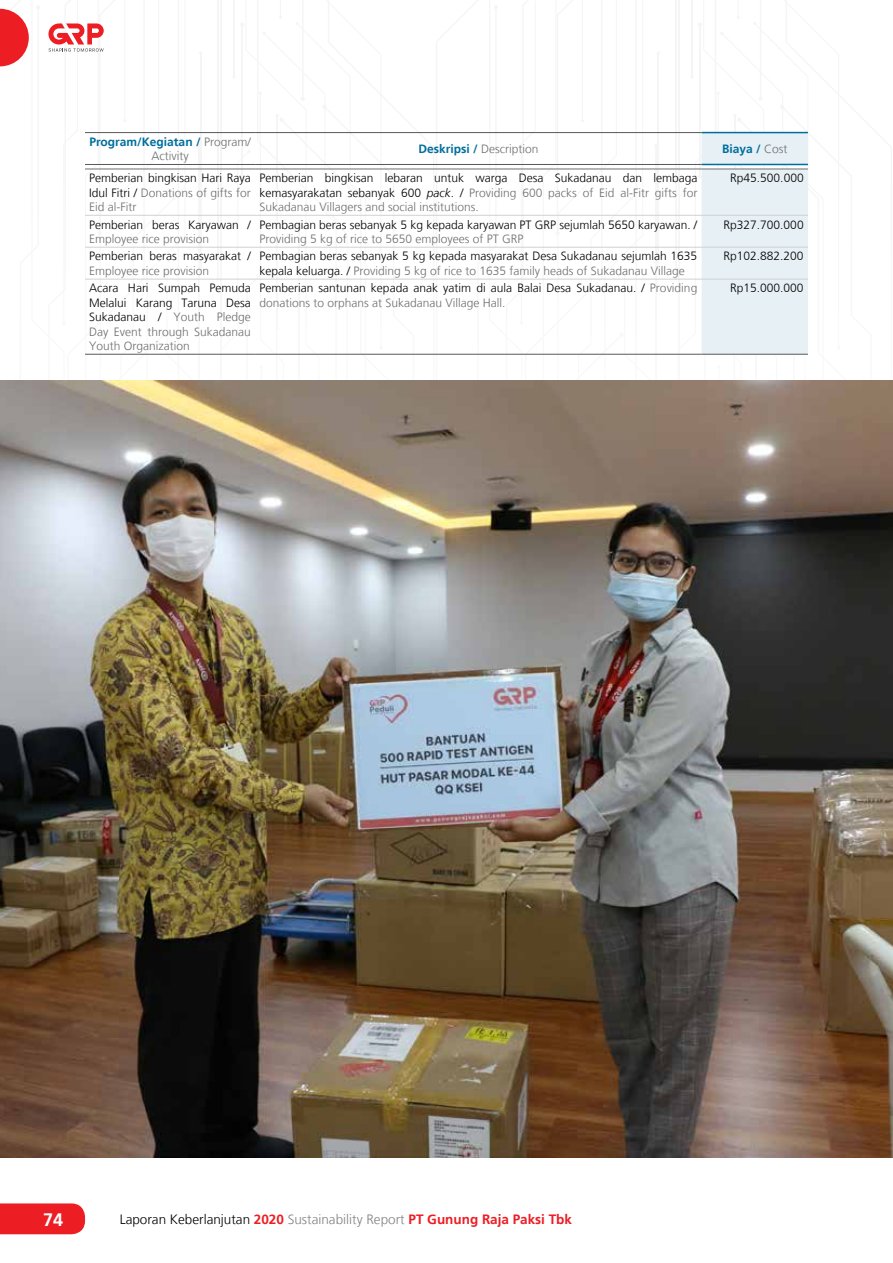
<style>
.page{position:relative;width:893px;height:1263px;background:#fff}
.page>*{position:absolute;margin:0;border:0;box-sizing:border-box;transform-origin:0 0}
.t1{font:700 18px "Frutiger LT";color:#fff}
.t2{font:700 13.5px "Frutiger LT";color:#ed1d24}
.t3{font:300 12px/14.4px "Frutiger LT";color:#000;text-align:justify}
.t4{font:300 12px "Frutiger LT";color:#6d6e71}
.t5{font:700 12px/14.4px "Frutiger LT";color:#006e9c;text-align:center}
.s1{font-weight:300;color:#6d6e71}
.s2{font-weight:700;color:#006e9c}
.s3{color:#6d6e71}
.s4{font-style:italic}
.s5{font-weight:300;color:#000}
.s6{font-weight:300;color:#808285}
</style>
<div class="page">
<svg style="left:383px;top:133px;width:47px;height:248px"></svg>
<svg style="left:216px;top:133px;width:167px;height:248px"></svg>
<svg style="left:476px;top:133px;width:13px;height:248px"></svg>
<svg style="left:520px;top:133px;width:16px;height:146px"></svg>
<svg style="left:543px;top:133px;width:117px;height:248px"></svg>
<div style="left:0;top:1203px;width:85px;height:31px;background:#ed1d24"></div>
<svg style="left:48px;top:23px;width:155px;height:358px"></svg>
<svg style="left:0;top:8px;width:40px;height:373px"></svg>
<svg style="left:674px;top:131px;width:166px;height:250px"></svg>
<hr style="left:85px;top:132px;width:170px;height:1px;background:#58595b">
<hr style="left:255px;top:132px;width:447px;height:1px;background:#58595b">
<hr style="left:85px;top:164px;width:170px;height:1px;background:#58595b">
<hr style="left:255px;top:164px;width:447px;height:1px;background:#58595b">
<hr style="left:85px;top:169px;width:170px;height:1px;background:#6d6e71">
<hr style="left:255px;top:169px;width:447px;height:1px;background:#6d6e71">
<hr style="left:702px;top:169px;width:106px;height:1px;background:#6d6e71">
<hr style="left:85px;top:215px;width:170px;height:1px;background:#cfd1d2">
<hr style="left:255px;top:215px;width:447px;height:1px;background:#cfd1d2">
<hr style="left:702px;top:215px;width:106px;height:1px;background:#cfd1d2">
<hr style="left:85px;top:247px;width:170px;height:1px;background:#cfd1d2">
<hr style="left:255px;top:247px;width:447px;height:1px;background:#cfd1d2">
<hr style="left:702px;top:247px;width:106px;height:1px;background:#cfd1d2">
<hr style="left:85px;top:279px;width:170px;height:1px;background:#cfd1d2">
<hr style="left:255px;top:279px;width:447px;height:1px;background:#cfd1d2">
<hr style="left:702px;top:279px;width:106px;height:1px;background:#cfd1d2">
<hr style="left:85px;top:354px;width:170px;height:1px;background:#58595b">
<hr style="left:255px;top:354px;width:447px;height:1px;background:#58595b">
<hr style="left:702px;top:354px;width:106px;height:1px;background:#58595b">
<hr style="left:702px;top:132px;width:106px;height:1px;background:#006e9c">
<hr style="left:702px;top:164px;width:106px;height:1px;background:#006e9c">
<img style="left:0;top:381px;width:893px;height:776px">
<p class="t5" style="left:89px;top:135px;width:163px">Program/Kegiatan / <span class="s1">Program/<br>Activity</span></p>
<p class="t4" style="left:418px;top:142px;width:122px"><span class="s2">Deskripsi /</span> Description</p>
<p class="t5" style="left:722px;top:142px;width:67px">Biaya / <span class="s1">Cost</span></p>
<p class="t3" style="left:89px;top:171px;width:163px">Pemberian bingkisan Hari Raya Idul Fitri / <span class="s3">Donations of gifts for Eid al-Fitr</span></p>
<p class="t3" style="left:259px;top:171px;width:440px">Pemberian bingkisan lebaran untuk warga Desa Sukadanau dan lembaga kemasyarakatan sebanyak 600 <span class="s4">pack</span>. / <span class="s3">Providing 600 packs of Eid al-Fitr gifts for Sukadanau Villagers and social institutions.</span></p>
<p class="t3" style="left:730px;top:171px;width:75px">Rp45.500.000</p>
<p class="t3" style="left:89px;top:217px;width:163px">Pemberian beras Karyawan /</p>
<p class="t4" style="left:89px;top:232px;width:121px">Employee rice provision</p>
<p class="t3" style="left:259px;top:217px;width:439px">Pembagian beras sebanyak 5 kg kepada karyawan PT GRP sejumlah 5650 karyawan. /</p>
<p class="t4" style="left:259px;top:232px;width:264px">Providing 5 kg of rice to 5650 employees of PT GRP</p>
<p class="t3" style="left:724px;top:217px;width:82px">Rp327.700.000</p>
<p class="t3" style="left:89px;top:249px;width:163px">Pemberian beras masyarakat /</p>
<p class="t4" style="left:89px;top:264px;width:121px">Employee rice provision</p>
<p class="t3" style="left:259px;top:249px;width:439px">Pembagian beras sebanyak 5 kg kepada masyarakat Desa Sukadanau sejumlah 1635 kepala keluarga. / <span class="s3">Providing 5 kg of rice to 1635 family heads of Sukadanau Village</span></p>
<p class="t3" style="left:724px;top:249px;width:82px">Rp102.882.200</p>
<p class="t3" style="left:89px;top:281px;width:163px">Acara Hari Sumpah Pemuda Melalui Karang Taruna Desa Sukadanau / <span class="s3">Youth Pledge Day Event through Sukadanau Youth Organization</span></p>
<p class="t3" style="left:259px;top:281px;width:439px">Pemberian santunan kepada anak yatim di aula Balai Desa Sukadanau. / <span class="s3">Providing donations to orphans at Sukadanau Village Hall.</span></p>
<p class="t3" style="left:730px;top:281px;width:75px">Rp15.000.000</p>
<h1 class="t1" style="left:43px;top:1209px;width:22px">74</h1>
<p class="t2" style="left:120px;top:1211px;width:454px"><span class="s5">Laporan Keberlanjutan</span> 2020 <span class="s6">Sustainability Report</span> PT Gunung Raja Paksi Tbk</p>
</div>
